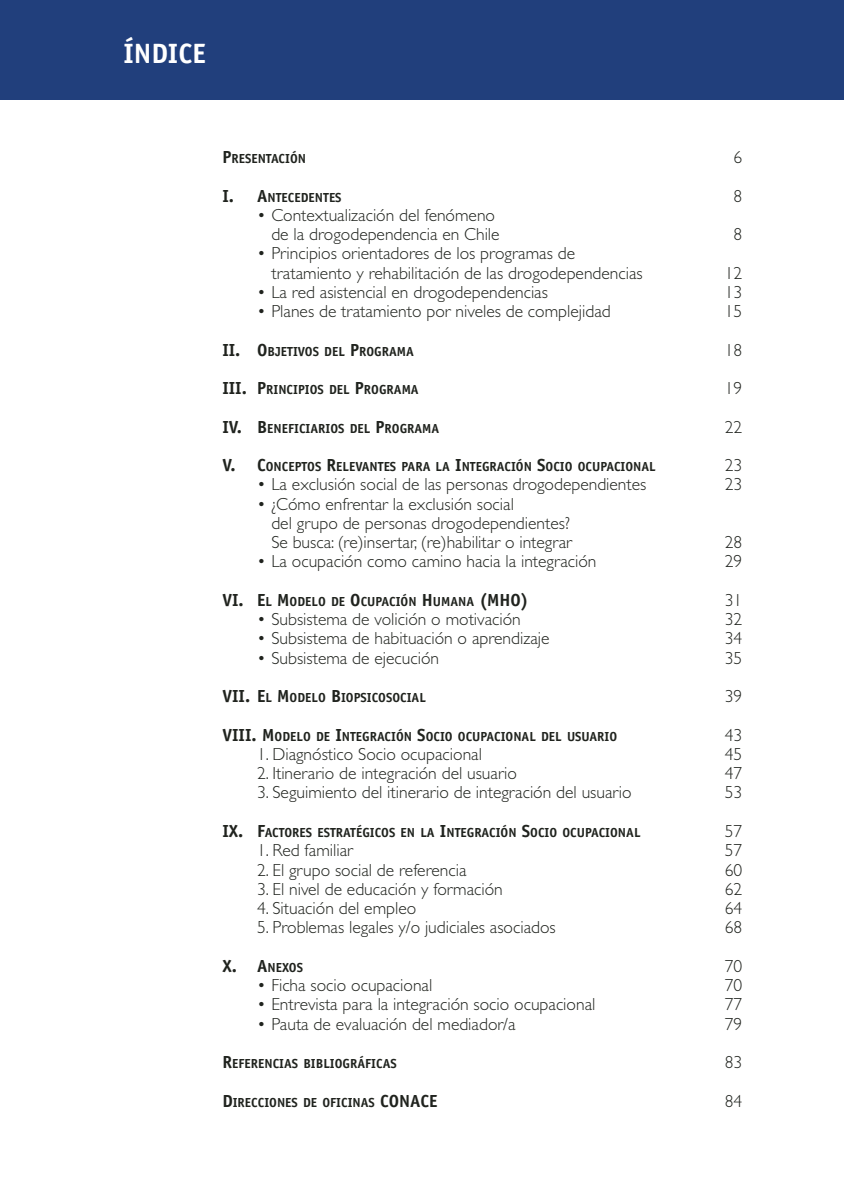
<style>
.page{position:relative;width:844px;height:1191px;background:#fff}
.page>*{position:absolute;margin:0;border:0;box-sizing:border-box;transform-origin:0 0}
.t1{font:700 28px "Officina Sans";color:#fff}
.t2{font:300 17.5px/19.2px "Gill Sans";color:#20231e}
.t3{font:700 13.12px "Officina Sans";color:#20231e}
.s1{font-size:17.5px}
</style>
<div class="page">
<div style="left:0;top:0;width:843px;height:99px;background:#213f7c"></div>
<h1 class="t1" style="left:123px;top:43px;width:84px">ÍNDICE</h1>
<p class="t3" style="left:222px;top:153px;width:85px"><span class="s1">P</span>RESENTACIÓN</p>
<p class="t2" style="left:733px;top:149px;width:10px">6</p>
<p class="t3" style="left:222px;top:192px;width:121px"><span class="s1">I. A</span>NTECEDENTES</p>
<p class="t2" style="left:733px;top:188px;width:10px">8</p>
<p class="t2" style="left:257px;top:207px;width:244px;text-align:right">• Contextualización del fenómeno de la drogodependencia en Chile</p>
<p class="t2" style="left:733px;top:226px;width:10px">8</p>
<p class="t2" style="left:271px;top:246px;width:373px;text-indent:-14px">• Principios orientadores de los programas de tratamiento y rehabilitación de las drogodependencias</p>
<p class="t2" style="left:724px;top:265px;width:19px">12</p>
<p class="t2" style="left:257px;top:284px;width:292px">• La red asistencial en drogodependencias</p>
<p class="t2" style="left:724px;top:284px;width:19px">13</p>
<p class="t2" style="left:257px;top:303px;width:355px">• Planes de tratamiento por niveles de complejidad</p>
<p class="t2" style="left:724px;top:303px;width:19px">15</p>
<p class="t3" style="left:222px;top:346px;width:193px"><span class="s1">II. O</span>BJETIVOS DEL <span class="s1">P</span>ROGRAMA</p>
<p class="t2" style="left:724px;top:342px;width:19px">18</p>
<p class="t3" style="left:222px;top:384px;width:198px"><span class="s1">III. P</span>RINCIPIOS DEL <span class="s1">P</span>ROGRAMA</p>
<p class="t2" style="left:724px;top:380px;width:19px">19</p>
<p class="t3" style="left:222px;top:423px;width:218px"><span class="s1">IV. B</span>ENEFICIARIOS DEL <span class="s1">P</span>ROGRAMA</p>
<p class="t2" style="left:724px;top:419px;width:19px">22</p>
<p class="t3" style="left:222px;top:461px;width:435px"><span class="s1">V. C</span>ONCEPTOS <span class="s1">R</span>ELEVANTES PARA LA <span class="s1">I</span>NTEGRACIÓN <span class="s1">S</span>OCIO OCUPACIONAL</p>
<p class="t2" style="left:724px;top:457px;width:19px">23</p>
<p class="t2" style="left:257px;top:477px;width:390px">• La exclusión social de las personas drogodependientes</p>
<p class="t2" style="left:724px;top:477px;width:19px">23</p>
<p class="t2" style="left:271px;top:496px;width:302px;text-indent:-14px">• ¿Cómo enfrentar la exclusión social<br>del grupo de personas drogodependientes?<br>Se busca: (re)insertar, (re)habilitar o integrar</p>
<p class="t2" style="left:724px;top:534px;width:19px">28</p>
<p class="t2" style="left:257px;top:554px;width:341px">• La ocupación como camino hacia la integración</p>
<p class="t2" style="left:724px;top:554px;width:19px">29</p>
<p class="t3" style="left:222px;top:596px;width:308px"><span class="s1">VI. E</span>L <span class="s1">M</span>ODELO DE <span class="s1">O</span>CUPACIÓN <span class="s1">H</span>UMANA <span class="s1">(MHO)</span></p>
<p class="t2" style="left:724px;top:592px;width:19px">31</p>
<p class="t2" style="left:257px;top:611px;width:265px">• Subsistema de volición o motivación</p>
<p class="t2" style="left:724px;top:611px;width:19px">32</p>
<p class="t2" style="left:257px;top:631px;width:294px">• Subsistema de habituación o aprendizaje</p>
<p class="t2" style="left:724px;top:631px;width:19px">34</p>
<p class="t2" style="left:257px;top:650px;width:183px">• Subsistema de ejecución</p>
<p class="t2" style="left:724px;top:650px;width:19px">35</p>
<p class="t3" style="left:222px;top:692px;width:205px"><span class="s1">VII. E</span>L <span class="s1">M</span>ODELO <span class="s1">B</span>IOPSICOSOCIAL</p>
<p class="t2" style="left:724px;top:688px;width:19px">39</p>
<p class="t3" style="left:222px;top:731px;width:396px"><span class="s1">VIII. M</span>ODELO DE <span class="s1">I</span>NTEGRACIÓN <span class="s1">S</span>OCIO OCUPACIONAL DEL USUARIO</p>
<p class="t2" style="left:724px;top:727px;width:19px">43</p>
<p class="t2" style="left:257px;top:746px;width:226px">1. Diagnóstico Socio ocupacional</p>
<p class="t2" style="left:724px;top:746px;width:19px">45</p>
<p class="t2" style="left:257px;top:765px;width:261px">2. Itinerario de integración del usuario</p>
<p class="t2" style="left:724px;top:765px;width:19px">47</p>
<p class="t2" style="left:257px;top:785px;width:376px">3. Seguimiento del itinerario de integración del usuario</p>
<p class="t2" style="left:724px;top:785px;width:19px">53</p>
<p class="t3" style="left:222px;top:827px;width:419px"><span class="s1">IX. F</span>ACTORES ESTRATÉGICOS EN LA <span class="s1">I</span>NTEGRACIÓN <span class="s1">S</span>OCIO OCUPACIONAL</p>
<p class="t2" style="left:724px;top:823px;width:19px">57</p>
<p class="t2" style="left:257px;top:842px;width:97px">1. Red familiar</p>
<p class="t2" style="left:724px;top:842px;width:19px">57</p>
<p class="t2" style="left:257px;top:862px;width:211px">2. El grupo social de referencia</p>
<p class="t2" style="left:724px;top:862px;width:19px">60</p>
<p class="t2" style="left:257px;top:881px;width:247px">3. El nivel de educación y formación</p>
<p class="t2" style="left:724px;top:881px;width:19px">62</p>
<p class="t2" style="left:257px;top:900px;width:161px">4. Situación del empleo</p>
<p class="t2" style="left:724px;top:900px;width:19px">64</p>
<p class="t2" style="left:257px;top:919px;width:300px">5. Problemas legales y/o judiciales asociados</p>
<p class="t2" style="left:724px;top:919px;width:19px">68</p>
<p class="t3" style="left:222px;top:962px;width:82px"><span class="s1">X. A</span>NEXOS</p>
<p class="t2" style="left:724px;top:958px;width:19px">70</p>
<p class="t2" style="left:257px;top:977px;width:177px">• Ficha socio ocupacional</p>
<p class="t2" style="left:724px;top:977px;width:19px">70</p>
<p class="t2" style="left:257px;top:996px;width:340px">• Entrevista para la integración socio ocupacional</p>
<p class="t2" style="left:724px;top:996px;width:19px">77</p>
<p class="t2" style="left:257px;top:1016px;width:260px">• Pauta de evaluación del mediador/a</p>
<p class="t2" style="left:724px;top:1016px;width:19px">79</p>
<p class="t3" style="left:222px;top:1058px;width:176px"><span class="s1">R</span>EFERENCIAS BIBLIOGRÁFICAS</p>
<p class="t2" style="left:724px;top:1054px;width:19px">83</p>
<p class="t3" style="left:222px;top:1097px;width:216px"><span class="s1">D</span>IRECCIONES DE OFICINAS <span class="s1">CONACE</span></p>
<p class="t2" style="left:724px;top:1093px;width:19px">84</p>
</div>
